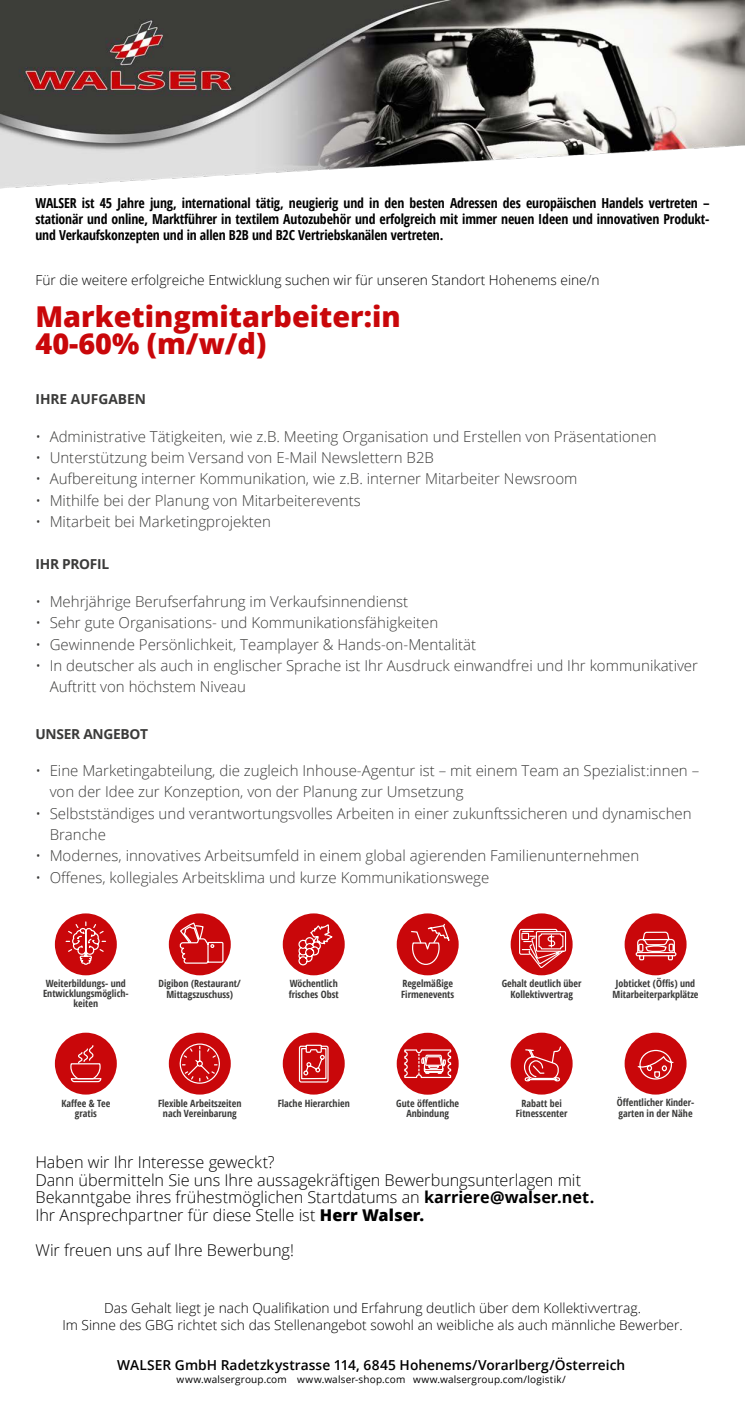
<style>
.page{position:relative;width:745px;height:1418px;background:#fff}
.page>*{position:absolute;margin:0;border:0;box-sizing:border-box;transform-origin:0 0}
.t1{font:800 28.75px/27.5px "Open Sans";color:#c9070a}
.t2{font:300 16.25px/17.5px "Open Sans";letter-spacing:-.005em;color:#000}
.t3{font:300 15px/21.2px "Open Sans";color:#3b3b3a}
.t4{font:700 condensed 13.75px/16.2px "Open Sans";letter-spacing:-.01em;color:#000;text-align:justify}
.t5{font:300 13.75px/16.5px "Open Sans";color:#000;text-align:center}
.t6{font:600 13.75px "Open Sans";letter-spacing:.005em;color:#000}
.t7{font:700 13.75px "Open Sans";letter-spacing:-.02em;color:#3b3b3a}
.t8{font:700 13.75px "Open Sans";color:#3b3b3a}
.t9{font:700 condensed 10px/10.9px "Open Sans";color:#3b3b3a;text-align:center}
.t10{font:10px "Open Sans";letter-spacing:.015em;color:#000}
.s1{font-weight:700}
.s2{font-weight:800}
</style>
<div class="page">
<img style="left:0;top:0;width:744px;height:189px">
<div style="left:169px;top:913px;width:62px;height:62px;background:#c9070a;border-radius:50%"></div>
<svg style="left:178px;top:921px;width:46px;height:43px"></svg>
<div style="left:282px;top:913px;width:62px;height:62px;background:#c9070a;border-radius:50%"></div>
<svg style="left:298px;top:924px;width:35px;height:42px"></svg>
<div style="left:396px;top:913px;width:62px;height:62px;background:#c9070a;border-radius:50%"></div>
<svg style="left:409px;top:922px;width:50px;height:54px"></svg>
<div style="left:510px;top:913px;width:62px;height:62px;background:#c9070a;border-radius:50%"></div>
<svg style="left:518px;top:928px;width:48px;height:41px"></svg>
<div style="left:624px;top:913px;width:62px;height:62px;background:#c9070a;border-radius:50%"></div>
<svg style="left:635px;top:931px;width:41px;height:30px"></svg>
<div style="left:55px;top:913px;width:62px;height:62px;background:#c9070a;border-radius:50%"></div>
<svg style="left:65px;top:920px;width:42px;height:45px"></svg>
<div style="left:55px;top:1032px;width:62px;height:62px;background:#c9070a;border-radius:50%"></div>
<svg style="left:70px;top:1045px;width:32px;height:37px"></svg>
<div style="left:169px;top:1032px;width:62px;height:62px;background:#c9070a;border-radius:50%"></div>
<svg style="left:179px;top:1043px;width:41px;height:41px"></svg>
<div style="left:282px;top:1032px;width:62px;height:62px;background:#c9070a;border-radius:50%"></div>
<svg style="left:298px;top:1044px;width:31px;height:39px"></svg>
<div style="left:396px;top:1032px;width:62px;height:62px;background:#c9070a;border-radius:50%"></div>
<svg style="left:404px;top:1049px;width:47px;height:29px"></svg>
<div style="left:510px;top:1032px;width:62px;height:62px;background:#c9070a;border-radius:50%"></div>
<svg style="left:523px;top:1046px;width:38px;height:36px"></svg>
<div style="left:624px;top:1032px;width:62px;height:62px;background:#c9070a;border-radius:50%"></div>
<svg style="left:637px;top:1049px;width:37px;height:31px"></svg>
<p class="t4" style="left:35px;top:194px;width:675px">WALSER ist 45 Jahre jung, international tätig, neugierig und in den besten Adressen des europäischen Handels vertreten – stationär und online, Marktführer in textilem Autozubehör und erfolgreich mit immer neuen Ideen und innovativen Produkt&shy;und Verkaufskonzepten und in allen B2B und B2C Vertriebskanälen vertreten.</p>
<p class="t5" style="left:35px;top:271px;width:565px">Für die weitere erfolgreiche Entwicklung suchen wir für unseren Standort Hohenems eine/n</p>
<h1 class="t1" style="left:35px;top:301px;width:366px">Marketingmitarbeiter:in<br>40-60% (m/w/d)</h1>
<p class="t8" style="left:35px;top:389px;width:112px">IHRE AUFGABEN</p>
<p class="t3" style="left:35px;top:425px;width:622px">• Administrative Tätigkeiten, wie z.B. Meeting Organisation und Erstellen von Präsentationen</p>
<p class="t3" style="left:35px;top:446px;width:400px">• Unterstützung beim Versand von E-Mail Newslettern B2B</p>
<p class="t3" style="left:35px;top:468px;width:543px">• Aufbereitung interner Kommunikation, wie z.B. interner Mitarbeiter Newsroom</p>
<p class="t3" style="left:35px;top:489px;width:326px">• Mithilfe bei der Planung von Mitarbeiterevents</p>
<p class="t3" style="left:35px;top:510px;width:237px">• Mitarbeit bei Marketingprojekten</p>
<p class="t7" style="left:35px;top:554px;width:75px">IHR PROFIL</p>
<p class="t3" style="left:35px;top:590px;width:374px">• Mehrjährige Berufserfahrung im Verkaufsinnendienst</p>
<p class="t3" style="left:35px;top:611px;width:404px">• Sehr gute Organisations- und Kommunikationsfähigkeiten</p>
<p class="t3" style="left:35px;top:633px;width:442px">• Gewinnende Persönlichkeit, Teamplayer &amp; Hands-on-Mentalität</p>
<p class="t3" style="left:50px;top:654px;width:649px;text-indent:-14px">• In deutscher als auch in englischer Sprache ist Ihr Ausdruck einwandfrei und Ihr kommunikativer<br>Auftritt von höchstem Niveau</p>
<p class="t7" style="left:35px;top:724px;width:114px">UNSER ANGEBOT</p>
<p class="t3" style="left:50px;top:759px;width:650px;text-indent:-14px">• Eine Marketingabteilung, die zugleich Inhouse-Agentur ist – mit einem Team an Spezialist:innen – von der Idee zur Konzeption, von der Planung zur Umsetzung</p>
<p class="t3" style="left:50px;top:802px;width:643px;text-indent:-14px">• Selbstständiges und verantwortungsvolles Arbeiten in einer zukunftssicheren und dynamischen<br>Branche</p>
<p class="t3" style="left:35px;top:844px;width:605px">• Modernes, innovatives Arbeitsumfeld in einem global agierenden Familienunternehmen</p>
<p class="t3" style="left:35px;top:866px;width:455px">• Offenes, kollegiales Arbeitsklima und kurze Kommunikationswege</p>
<p class="t9" style="left:43px;top:978px;width:87px;line-height:10px">Weiterbildungs- und<br>Entwicklungsmöglich&shy;keiten</p>
<p class="t9" style="left:158px;top:978px;width:84px">Digibon (Restaurant/<br>Mittagszuschuss)</p>
<p class="t9" style="left:288px;top:978px;width:52px;text-align:left">Wöchentlich frisches Obst</p>
<p class="t9" style="left:401px;top:978px;width:55px;text-align:left">Regelmäßige<br>Firmenevents</p>
<p class="t9" style="left:501px;top:978px;width:81px">Gehalt deutlich über<br>Kollektivvertrag</p>
<p class="t9" style="left:612px;top:978px;width:87px">Jobticket (Öffis) und<br>Mitarbeiterparkplätze</p>
<p class="t9" style="left:61px;top:1097px;width:50px;line-height:10px">Kaffee &amp; Tee gratis</p>
<p class="t9" style="left:158px;top:1097px;width:85px">Flexible Arbeitszeiten nach Vereinbarung</p>
<p class="t9" style="left:277px;top:1097px;width:73px">Flache Hierarchien</p>
<p class="t9" style="left:396px;top:1097px;width:64px;line-height:10px">Gute öffentliche<br>Anbindung</p>
<p class="t9" style="left:515px;top:1097px;width:53px">Rabatt bei<br>Fitnesscenter</p>
<p class="t9" style="left:616px;top:1096px;width:79px;text-align:left">Öffentlicher Kinder&shy;garten in der Nähe</p>
<p class="t2" style="left:35px;top:1152px;width:560px">Haben wir Ihr Interesse geweckt?<br>Dann übermitteln Sie uns Ihre aussagekräftigen Bewerbungsunterlagen mit Bekanntgabe ihres frühestmöglichen Startdatums an <span class="s1">karriere@walser.net.<br></span>Ihr Ansprechpartner für diese Stelle ist <span class="s2">Herr Walser.</span></p>
<p class="t2" style="left:35px;top:1240px;width:260px">Wir freuen uns auf Ihre Bewerbung!</p>
<p class="t5" style="left:62px;top:1299px;width:621px">Das Gehalt liegt je nach Qualifikation und Erfahrung deutlich über dem Kollektivvertrag.<br>Im Sinne des GBG richtet sich das Stellenangebot sowohl an weibliche als auch männliche Bewerber.</p>
<p class="t6" style="left:117px;top:1355px;width:509px">WALSER GmbH Radetzkystrasse 114, 6845 Hohenems/Vorarlberg/Österreich</p>
<p class="t10" style="left:176px;top:1371px;width:390px">www.walsergroup.com www.walser-shop.com www.walsergroup.com/logistik/</p>
</div>
